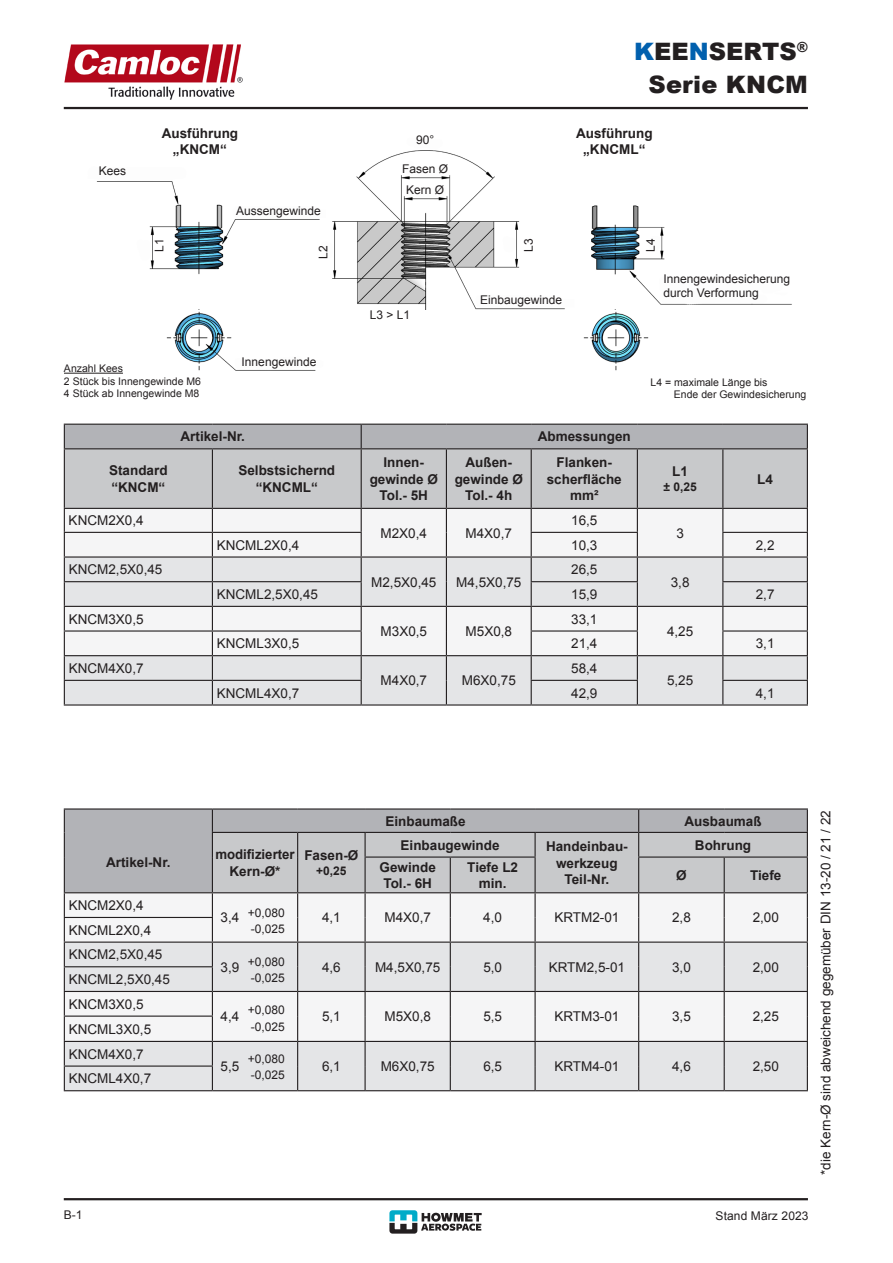
<style>
.page{position:relative;width:893px;height:1263px;background:#fff}
.page>*{position:absolute;margin:0;border:0;box-sizing:border-box;transform-origin:0 0}
.t1{font:900 24px/33px "Arial";color:#231f20;text-align:center}
.t2{font:13.5px/24.6px "Arial";color:#231f20}
.t3{font:700 13.5px/16.2px "Arial";color:#231f20;text-align:center}
.t4{font:12px/16.2px "Arial";color:#231f20}
.t5{font:700 12px "Arial";color:#231f20}
.t6{font:10.5px/12.6px "Arial";color:#231f20}
.s1{color:#0160ae}
</style>
<div class="page">
<img style="left:81px;top:309px;width:568px;height:64px">
<img style="left:96px;top:150px;width:696px;height:159px">
<hr style="left:64px;top:373px;width:59px;height:1px;background:#231f20">
<svg style="left:64px;top:424px;width:744px;height:280px"></svg>
<hr style="left:64px;top:704px;width:148px;height:1px;background:#231f20">
<hr style="left:212px;top:704px;width:149px;height:1px;background:#231f20">
<hr style="left:361px;top:704px;width:85px;height:1px;background:#231f20">
<hr style="left:446px;top:704px;width:85px;height:1px;background:#231f20">
<hr style="left:531px;top:704px;width:106px;height:1px;background:#231f20">
<hr style="left:637px;top:704px;width:86px;height:1px;background:#231f20">
<hr style="left:723px;top:704px;width:85px;height:1px;background:#231f20">
<div style="left:65px;top:809px;width:147px;height:83px;background:#b2b3b7"></div>
<div style="left:65px;top:893px;width:147px;height:48px;background:#f5f5f6"></div>
<svg style="left:65px;top:943px;width:147px;height:147px;fill:#e4e5e7"></svg>
<hr style="left:212px;top:1090px;width:86px;height:1px;background:#231f20">
<hr style="left:298px;top:1090px;width:67px;height:1px;background:#231f20">
<hr style="left:365px;top:1090px;width:85px;height:1px;background:#231f20">
<hr style="left:450px;top:1090px;width:85px;height:1px;background:#231f20">
<hr style="left:535px;top:1090px;width:104px;height:1px;background:#231f20">
<hr style="left:639px;top:1090px;width:85px;height:1px;background:#231f20">
<hr style="left:724px;top:1090px;width:84px;height:1px;background:#231f20">
<hr style="left:64px;top:808px;width:148px;height:1px;background:#231f20">
<svg style="left:64px;top:809px;width:1px;height:48px"></svg>
<hr style="left:64px;top:857px;width:1px;height:35px;background:#231f20">
<hr style="left:212px;top:808px;width:86px;height:1px;background:#231f20">
<hr style="left:298px;top:808px;width:67px;height:1px;background:#231f20">
<hr style="left:365px;top:808px;width:85px;height:1px;background:#231f20">
<hr style="left:450px;top:808px;width:85px;height:1px;background:#231f20">
<hr style="left:535px;top:808px;width:104px;height:1px;background:#231f20">
<hr style="left:639px;top:808px;width:85px;height:1px;background:#231f20">
<hr style="left:724px;top:808px;width:84px;height:1px;background:#231f20">
<hr style="left:64px;top:892px;width:148px;height:1px;background:#231f20">
<hr style="left:64px;top:917px;width:149px;height:1px;background:#231f20">
<hr style="left:64px;top:941px;width:148px;height:2px;background:#231f20">
<hr style="left:64px;top:966px;width:149px;height:1px;background:#231f20">
<hr style="left:64px;top:991px;width:148px;height:1px;background:#231f20">
<hr style="left:64px;top:1015px;width:149px;height:2px;background:#231f20">
<hr style="left:64px;top:1041px;width:148px;height:1px;background:#231f20">
<hr style="left:64px;top:1065px;width:149px;height:2px;background:#231f20">
<svg style="left:64px;top:893px;width:1px;height:197px"></svg>
<svg style="left:212px;top:809px;width:596px;height:281px"></svg>
<hr style="left:64px;top:1090px;width:148px;height:1px;background:#231f20">
<svg style="left:389px;top:1210px;width:93px;height:23px"></svg>
<hr style="left:64px;top:1198px;width:744px;height:2px;background:#231f20">
<hr style="left:64px;top:107px;width:744px;height:2px;background:#231f20">
<img style="left:64px;top:44px;width:179px;height:56px">
<h1 class="t1" style="left:634px;top:34px;width:175px"><span class="s1">K</span>EE<span class="s1">N</span>SERTS<sup>®<br></sup>Serie KNCM</h1>
<p class="t4" style="left:99px;top:163px;width:29px">Kees</p>
<p class="t3" style="left:162px;top:125px;width:78px">Ausführung „KNCM“</p>
<p class="t3" style="left:576px;top:125px;width:78px">Ausführung „KNCML“</p>
<p class="t4" style="left:416px;top:132px;width:20px">90°</p>
<p class="t4" style="left:236px;top:203px;width:86px">Aussengewinde</p>
<p class="t4" style="left:402px;top:158px;width:48px;line-height:21.8px;text-align:center">Fasen Ø<br>Kern Ø</p>
<p class="t4" style="left:151px;top:252px;width:15px;rotate:-90deg">L1</p>
<p class="t4" style="left:521px;top:252px;width:15px;rotate:-90deg">L3</p>
<p class="t4" style="left:642px;top:252px;width:15px;rotate:-90deg">L4</p>
<p class="t4" style="left:315px;top:259px;width:15px;rotate:-90deg">L2</p>
<p class="t4" style="left:370px;top:307px;width:42px">L3 &gt; L1</p>
<p class="t4" style="left:480px;top:292px;width:84px">Einbaugewinde</p>
<p class="t4" style="left:663px;top:272px;width:128px;line-height:14.4px">Innengewindesicherung durch Verformung</p>
<p class="t6" style="left:64px;top:362px;width:139px">Anzahl Kees<br>2 Stück bis Innengewinde M6<br>4 Stück ab Innengewinde M8</p>
<p class="t4" style="left:242px;top:354px;width:76px">Innengewinde</p>
<p class="t3" style="left:180px;top:429px;width:66px">Artikel-Nr.</p>
<p class="t3" style="left:538px;top:429px;width:95px">Abmessungen</p>
<p class="t6" style="left:674px;top:376px;width:134px;text-indent:-23px">L4 = maximale Länge bis<br>Ende der Gewindesicherung</p>
<p class="t3" style="left:109px;top:463px;width:60px;text-align:left">Standard “KNCM“</p>
<p class="t3" style="left:238px;top:463px;width:98px">Selbstsichernd “KNCML“</p>
<p class="t3" style="left:370px;top:455px;width:70px">Innen&shy;gewinde Ø<br>Tol.- 5H</p>
<p class="t3" style="left:455px;top:455px;width:70px">Außen&shy;gewinde Ø<br>Tol.- 4h</p>
<p class="t3" style="left:547px;top:455px;width:77px">Flanken&shy;scherfläche mm²</p>
<p class="t3" style="left:672px;top:464px;width:17px">L1</p>
<p class="t5" style="left:663px;top:479px;width:35px">± 0,25</p>
<p class="t3" style="left:757px;top:471px;width:17px">L4</p>
<p class="t2" style="left:69px;top:508px;width:77px">KNCM2X0,4</p>
<p class="t2" style="left:571px;top:508px;width:28px">16,5</p>
<p class="t2" style="left:381px;top:521px;width:48px">M2X0,4</p>
<p class="t2" style="left:466px;top:521px;width:48px">M4X0,7</p>
<p class="t2" style="left:676px;top:521px;width:9px">3</p>
<p class="t2" style="left:217px;top:533px;width:84px">KNCML2X0,4</p>
<p class="t2" style="left:571px;top:533px;width:28px">10,3</p>
<p class="t2" style="left:756px;top:533px;width:20px">2,2</p>
<p class="t2" style="left:69px;top:557px;width:95px">KNCM2,5X0,45</p>
<p class="t2" style="left:571px;top:557px;width:28px">26,5</p>
<p class="t2" style="left:371px;top:570px;width:67px">M2,5X0,45</p>
<p class="t2" style="left:456px;top:570px;width:67px">M4,5X0,75</p>
<p class="t2" style="left:671px;top:570px;width:20px">3,8</p>
<p class="t2" style="left:217px;top:582px;width:103px">KNCML2,5X0,45</p>
<p class="t2" style="left:571px;top:582px;width:28px">15,9</p>
<p class="t2" style="left:756px;top:582px;width:20px">2,7</p>
<p class="t2" style="left:69px;top:607px;width:77px">KNCM3X0,5</p>
<p class="t2" style="left:571px;top:607px;width:28px">33,1</p>
<p class="t2" style="left:381px;top:619px;width:48px">M3X0,5</p>
<p class="t2" style="left:466px;top:619px;width:48px">M5X0,8</p>
<p class="t2" style="left:667px;top:619px;width:28px">4,25</p>
<p class="t2" style="left:217px;top:631px;width:84px">KNCML3X0,5</p>
<p class="t2" style="left:571px;top:631px;width:28px">21,4</p>
<p class="t2" style="left:756px;top:631px;width:20px">3,1</p>
<p class="t2" style="left:69px;top:656px;width:77px">KNCM4X0,7</p>
<p class="t2" style="left:571px;top:656px;width:28px">58,4</p>
<p class="t2" style="left:381px;top:668px;width:48px">M4X0,7</p>
<p class="t2" style="left:462px;top:668px;width:56px">M6X0,75</p>
<p class="t2" style="left:667px;top:668px;width:28px">5,25</p>
<p class="t2" style="left:217px;top:681px;width:84px">KNCML4X0,7</p>
<p class="t2" style="left:571px;top:681px;width:28px">42,9</p>
<p class="t2" style="left:756px;top:681px;width:20px">4,1</p>
<p class="t3" style="left:106px;top:855px;width:66px">Artikel-Nr.</p>
<p class="t2" style="left:69px;top:893px;width:77px">KNCM2X0,4</p>
<p class="t2" style="left:69px;top:918px;width:95px">KNCML2X0,4<br>KNCM2,5X0,45</p>
<p class="t2" style="left:69px;top:967px;width:103px">KNCML2,5X0,45<br>KNCM3X0,5</p>
<p class="t2" style="left:69px;top:1016px;width:84px;line-height:25px">KNCML3X0,5<br>KNCM4X0,7</p>
<p class="t2" style="left:69px;top:1066px;width:84px">KNCML4X0,7</p>
<p class="t4" style="left:64px;top:1206px;width:20px">B-1</p>
<p class="t3" style="left:215px;top:847px;width:81px">modifizierter<br>Kern-Ø*</p>
<p class="t3" style="left:304px;top:848px;width:56px">Fasen-Ø</p>
<p class="t5" style="left:316px;top:862px;width:32px">+0,25</p>
<p class="t3" style="left:385px;top:813px;width:82px">Einbaumaße</p>
<p class="t3" style="left:684px;top:813px;width:79px">Ausbaumaß</p>
<p class="t3" style="left:401px;top:837px;width:101px">Einbaugewinde</p>
<p class="t3" style="left:546px;top:839px;width:83px">Handeinbau&shy;werkzeug<br>Teil-Nr.</p>
<p class="t3" style="left:695px;top:837px;width:58px">Bohrung</p>
<p class="t3" style="left:380px;top:859px;width:58px;text-align:left">Gewinde<br>Tol.- 6H</p>
<p class="t3" style="left:467px;top:859px;width:52px">Tiefe L2 min.</p>
<p class="t3" style="left:676px;top:867px;width:12px">Ø</p>
<p class="t3" style="left:750px;top:867px;width:33px">Tiefe</p>
<p class="t4" style="left:248px;top:905px;width:39px">+0,080 -0,025</p>
<p class="t4" style="left:248px;top:953px;width:39px">+0,080 -0,025</p>
<p class="t4" style="left:248px;top:1002px;width:39px">+0,080 -0,025</p>
<p class="t4" style="left:248px;top:1051px;width:39px">+0,080 -0,025</p>
<p class="t2" style="left:220px;top:905px;width:20px">3,4</p>
<p class="t2" style="left:322px;top:905px;width:20px">4,1</p>
<p class="t2" style="left:384px;top:905px;width:48px">M4X0,7</p>
<p class="t2" style="left:483px;top:905px;width:20px">4,0</p>
<p class="t2" style="left:554px;top:905px;width:67px">KRTM2-01</p>
<p class="t2" style="left:672px;top:905px;width:20px">2,8</p>
<p class="t2" style="left:753px;top:905px;width:28px">2,00</p>
<p class="t2" style="left:220px;top:955px;width:20px">3,9</p>
<p class="t2" style="left:322px;top:955px;width:20px">4,6</p>
<p class="t2" style="left:375px;top:955px;width:67px">M4,5X0,75</p>
<p class="t2" style="left:483px;top:955px;width:20px">5,0</p>
<p class="t2" style="left:549px;top:955px;width:78px">KRTM2,5-01</p>
<p class="t2" style="left:672px;top:955px;width:20px">3,0</p>
<p class="t2" style="left:753px;top:955px;width:28px">2,00</p>
<p class="t2" style="left:220px;top:1004px;width:20px">4,4</p>
<p class="t2" style="left:322px;top:1004px;width:20px">5,1</p>
<p class="t2" style="left:384px;top:1004px;width:48px">M5X0,8</p>
<p class="t2" style="left:483px;top:1004px;width:20px">5,5</p>
<p class="t2" style="left:554px;top:1004px;width:67px">KRTM3-01</p>
<p class="t2" style="left:672px;top:1004px;width:20px">3,5</p>
<p class="t2" style="left:753px;top:1004px;width:28px">2,25</p>
<p class="t2" style="left:221px;top:1054px;width:20px">5,5</p>
<p class="t2" style="left:322px;top:1054px;width:20px">6,1</p>
<p class="t2" style="left:381px;top:1054px;width:56px">M6X0,75</p>
<p class="t2" style="left:483px;top:1054px;width:20px">6,5</p>
<p class="t2" style="left:554px;top:1054px;width:67px">KRTM4-01</p>
<p class="t2" style="left:672px;top:1054px;width:20px">4,6</p>
<p class="t2" style="left:753px;top:1054px;width:28px">2,50</p>
<p class="t2" style="left:814px;top:1175px;width:366px;rotate:-90deg">*die Kern-Ø sind abweichend gegemüber DIN 13-20 / 21 / 22</p>
<p class="t4" style="left:715px;top:1208px;width:95px">Stand März 2023</p>
</div>
